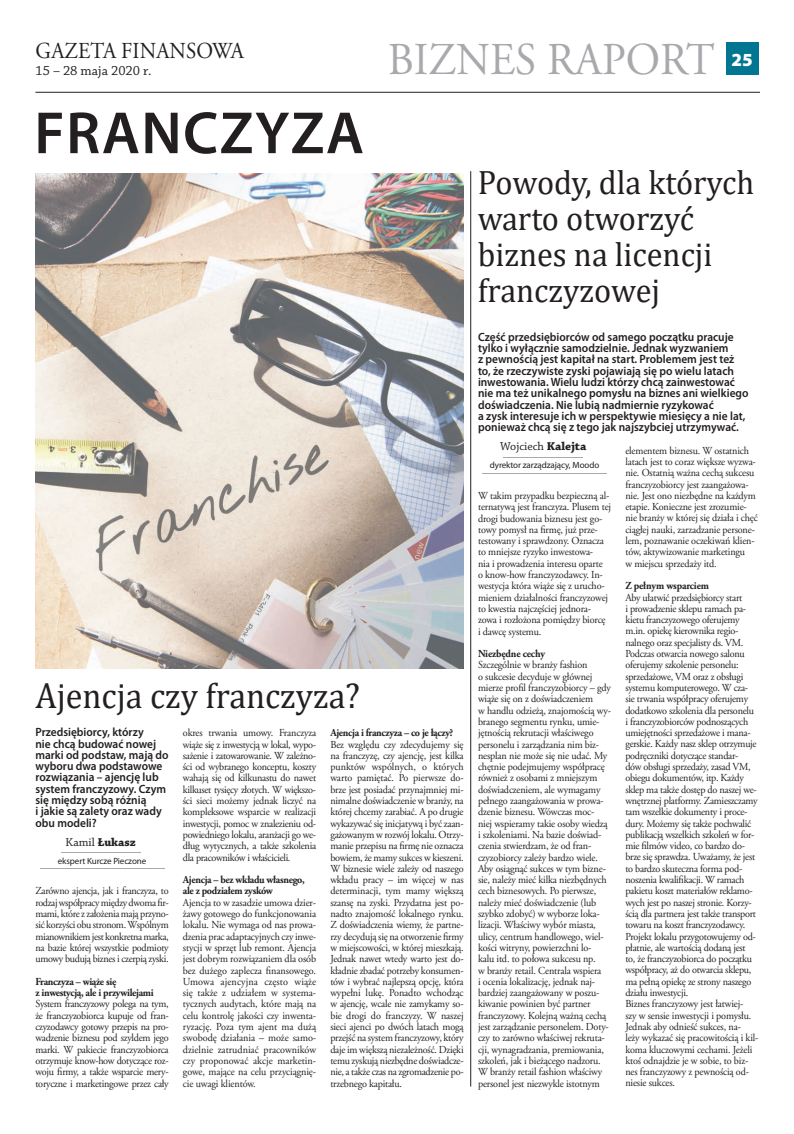
<style>
.page{position:relative;width:794px;height:1134px;background:#fff}
.page>*{position:absolute;margin:0;border:0;box-sizing:border-box;transform-origin:0 0}
.t1{font:600 60px "Myriad Pro";letter-spacing:.02em;color:#231f20}
.t2{font:45.5px "Adobe Garamond Pro";color:#a8a9ad;scale:.95 1}
.t3{font:36px "Cambria";color:#231f20;scale:.95 1}
.t4{font:34px/36px "Cambria";color:#231f20;scale:.95 1}
.t5{font:22.8px "Adobe Garamond Pro";letter-spacing:.005em;color:#231f20;scale:.92 1}
.t6{font:900 18.5px "Myriad Pro";color:#fff}
.t7{font:13.9px "Chaparral Pro";color:#231f20}
.t8{font:600 12px/11.3px "Myriad Pro";color:#231f20;scale:.95 1}
.t9{font:12px "Chaparral Pro";color:#231f20}
.t10{font:700 12px "Chaparral Pro";letter-spacing:.005em;color:#231f20}
.t11{font:10.7px/11.3px "Adobe Garamond Pro";letter-spacing:-.015em;color:#231f20;text-align:justify;scale:.95 1}
.t12{font:700 10.7px/11.3px "Adobe Garamond Pro";letter-spacing:-.03em;color:#231f20;scale:.95 1}
.t13{font:9px "Myriad Pro";letter-spacing:-.01em;color:#231f20}
.s1{font-weight:400}
.s2{font-weight:700}
</style>
<div class="page">
<hr style="left:35px;top:92px;width:725px;height:1px;background:#231f20">
<div style="left:726px;top:43px;width:32px;height:32px;background:#007693"></div>
<hr style="left:61px;top:853px;width:79px;height:1px;background:#a8a9ad">
<hr style="left:40px;top:868px;width:124px;height:1px;background:#a8a9ad">
<img style="left:35px;top:173px;width:428px;height:495px">
<hr style="left:503px;top:457px;width:80px;height:1px;background:#a8a9ad">
<hr style="left:482px;top:473px;width:125px;height:1px;background:#a8a9ad">
<hr style="left:470px;top:171px;width:1px;height:915px;background:#231f20">
<h3 class="t5" style="left:36px;top:42px;width:228px">GAZETA FINANSOWA</h3>
<h2 class="t2" style="left:388px;top:42px;width:345px">BIZNES RAPORT</h2>
<h3 class="t6" style="left:731px;top:53px;width:23px">25</h3>
<p class="t7" style="left:35px;top:65px;width:117px">15 – 28 maja 2020 r.</p>
<h1 class="t1" style="left:34px;top:110px;width:331px">FRANCZYZA</h1>
<h3 class="t3" style="left:35px;top:674px;width:343px">Ajencja czy franczyza?</h3>
<p class="t8" style="left:35px;top:727px;width:142px">Przedsiębiorcy, którzy<br>nie chcą budować nowej marki od podstaw, mają do wyboru dwa podstawowe rozwiązania – ajencję lub system franczyzowy. Czym się między sobą różnią<br>i jakie są zalety oraz wady obu modeli?</p>
<p class="t12" style="left:330px;top:728px;width:131px">Ajencja i franczyza – co je łączy?</p>
<p class="t11" style="left:330px;top:739px;width:142px">Bez względu czy zdecydujemy się na franczyzę, czy ajencję, jest kilka punktów wspólnych, o których warto pamiętać. Po pierwsze do&shy;brze jest posiadać przynajmniej mi&shy;nimalne doświadczenie w branży, na której chcemy zarabiać. A po drugie wykazywać się inicjatywą i być zaan&shy;gażowanym w rozwój lokalu. Otrzy&shy;manie przepisu na firmę nie oznacza bowiem, że mamy sukces w kieszeni.<br>W biznesie wiele zależy od naszego wkładu pracy – im więcej w nas determinacji, tym mamy większą szansę na zyski. Przydatna jest po&shy;nadto znajomość lokalnego rynku.<br>Z doświadczenia wiemy, że partne&shy;rzy decydują się na otworzenie firmy w miejscowości, w której mieszkają.<br>Jednak nawet wtedy warto jest do&shy;kładnie zbadać potrzeby konsumen&shy;tów i wybrać najlepszą opcję, która wypełni lukę. Ponadto wchodząc w ajencję, wcale nie zamykamy so&shy;bie drogi do franczyzy. W naszej sieci ajenci po dwóch latach mogą przejść na system franczyzowy, który daje im większą niezależność. Dzięki temu zyskują niezbędne doświadcze&shy;nie, a także czas na zgromadzenie po&shy;trzebnego kapitału.</p>
<p class="t11" style="left:183px;top:728px;width:142px">okres trwania umowy. Franczyza wiąże się z inwestycją w lokal, wypo&shy;sażenie i zatowarowanie. W zależno&shy;ści od wybranego konceptu, koszty wahają się od kilkunastu do nawet kilkuset tysięcy złotych. W większo&shy;ści sieci możemy jednak liczyć na kompleksowe wsparcie w realizacji inwestycji, pomoc w znalezieniu od&shy;powiedniego lokalu, aranżacji go we&shy;dług wytycznych, a także szkolenia dla pracowników i właścicieli.</p>
<p class="t12" style="left:183px;top:875px;width:130px">Ajencja – bez wkładu własnego, ale z podziałem zysków</p>
<p class="t11" style="left:183px;top:897px;width:142px">Ajencja to w zasadzie umowa dzier&shy;żawy gotowego do funkcjonowania lokalu. Nie wymaga od nas prowa&shy;dzenia prac adaptacyjnych czy inwe&shy;stycji w sprzęt lub remont. Ajencja jest dobrym rozwiązaniem dla osób bez dużego zaplecza finansowego.<br>Umowa ajencyjna często wiąże się także z udziałem w systema&shy;tycznych audytach, które mają na celu kontrolę jakości czy inwenta&shy;ryzację. Poza tym ajent ma dużą swobodę działania – może samo&shy;dzielnie zatrudniać pracowników czy proponować akcje marketin&shy;gowe, mające na celu przyciągnię&shy;cie uwagi klientów.</p>
<p class="t10" style="left:65px;top:837px;width:72px"><span class="s1">Kamil</span> Łukasz</p>
<p class="t13" style="left:58px;top:857px;width:90px">ekspert Kurcze Pieczone</p>
<p class="t11" style="left:35px;top:886px;width:142px">Zarówno ajencja, jak i franczyza, to rodzaj współpracy między dwoma fir&shy;mami, które z założenia mają przyno&shy;sić korzyści obu stronom. Wspólnym mianownikiem jest konkretna marka, na bazie której wszystkie podmioty umowy budują biznes i czerpią zyski.</p>
<p class="t12" style="left:35px;top:977px;width:126px">Franczyza – wiąże się<br>z inwestycją, ale i przywilejami</p>
<p class="t11" style="left:35px;top:999px;width:142px">System franczyzowy polega na tym, że franczyzobiorca kupuje od fran&shy;czyzodawcy gotowy przepis na pro&shy;wadzenie biznesu pod szyldem jego marki. W pakiecie franczyzobiorca otrzymuje know-how dotyczące roz&shy;woju firmy, a także wsparcie mery&shy;toryczne i marketingowe przez cały</p>
<h3 class="t4" style="left:478px;top:163px;width:292px">Powody, dla których warto otworzyć biznes na licencji franczyzowej</h3>
<p class="t8" style="left:478px;top:332px;width:286px">Część przedsiębiorców od samego początku pracuje tylko i wyłącznie samodzielnie. Jednak wyzwaniem<br>z pewnością jest kapitał na start. Problemem jest też to, że rzeczywiste zyski pojawiają się po wielu latach inwestowania. Wielu ludzi którzy chcą zainwestować nie ma też unikalnego pomysłu na biznes ani wielkiego doświadczenia. Nie lubią nadmiernie ryzykować<br>a zysk interesuje ich w perspektywie miesięcy a nie lat, ponieważ chcą się z tego jak najszybciej utrzymywać.</p>
<p class="t13" style="left:490px;top:462px;width:111px">dyrektor zarządzający, Moodo</p>
<p class="t9" style="left:500px;top:442px;width:88px">Wojciech <span class="s2">Kalejta</span></p>
<p class="t11" style="left:625px;top:445px;width:141px;text-align:left">elementem biznesu. W ostatnich latach jest to coraz większe wyzwa&shy;nie. Ostatnią ważna cechą sukcesu franczyzobiorcy jest zaangażowa&shy;nie. Jest ono niezbędne na każdym etapie. Konieczne jest zrozumie&shy;nie branży w której się działa i chęć ciągłej nauki, zarzadzanie persone&shy;lem, poznawanie oczekiwań klien&shy;tów, aktywizowanie marketingu<br>w miejscu sprzedaży itd.</p>
<p class="t12" style="left:625px;top:581px;width:90px">Z pełnym wsparciem</p>
<p class="t11" style="left:625px;top:592px;width:141px;text-align:left">Aby ułatwić przedsiębiorcy start<br>i prowadzenie sklepu ramach pa&shy;kietu franczyzowego oferujemy m.in. opiekę kierownika regio&shy;nalnego oraz specjalisty ds. VM.<br>Podczas otwarcia nowego salonu oferujemy szkolenie personelu: sprzedażowe, VM oraz z obsługi systemu komputerowego. W cza&shy;sie trwania współpracy oferujemy dodatkowo szkolenia dla personelu i franczyzobiorców podnoszących umiejętności sprzedażowe i mana&shy;gerskie. Każdy nasz sklep otrzymuje podręczniki dotyczące standar-<br>dów obsługi sprzedaży, zasad VM, obiegu dokumentów, itp. Każdy sklep ma także dostęp do naszej we&shy;wnętrznej platformy. Zamieszczamy tam wszelkie dokumenty i proce&shy;dury. Możemy się także pochwalić publikacją wszelkich szkoleń w for&shy;mie filmów video, co bardzo do&shy;brze się sprawdza. Uważamy, że jest to bardzo skuteczna forma pod&shy;noszenia kwalifikacji. W ramach pakietu koszt materiałów reklamo&shy;wych jest po naszej stronie. Korzy&shy;ścią dla partnera jest także transport towaru na koszt franczyzodawcy.<br>Projekt lokalu przygotowujemy od&shy;płatnie, ale wartością dodaną jest<br>to, że franczyzobiorca do początku współpracy, aż do otwarcia sklepu, ma pełną opiekę ze strony naszego działu inwestycji.<br>Biznes franczyzowy jest łatwiej-<br>szy w sensie inwestycji i pomysłu.<br>Jednak aby odnieść sukces, na-<br>leży wykazać się pracowitością i kil&shy;koma kluczowymi cechami. Jeżeli ktoś odnajdzie je w sobie, to biz&shy;nes franczyzowy z pewnością od&shy;niesie sukces.</p>
<p class="t11" style="left:478px;top:491px;width:142px;text-align:left">W takim przypadku bezpieczną al&shy;ternatywą jest franczyza. Plusem tej drogi budowania biznesu jest go&shy;towy pomysł na firmę, już prze&shy;testowany i sprawdzony. Oznacza to mniejsze ryzyko inwestowa-<br>nia i prowadzenia interesu oparte<br>o know-how franczyzodawcy. In&shy;westycja która wiąże się z urucho&shy;mieniem działalności franczyzowej to kwestia najczęściej jednora&shy;zowa i rozłożona pomiędzy biorcę<br>i dawcę systemu.</p>
<p class="t12" style="left:478px;top:649px;width:72px">Niezbędne cechy</p>
<p class="t11" style="left:478px;top:660px;width:141px;text-align:left">Szczególnie w branży fashion<br>o sukcesie decyduje w głównej mierze profil franczyzobiorcy – gdy wiąże się on z doświadczeniem<br>w handlu odzieżą, znajomością wy&shy;branego segmentu rynku, umie&shy;jętnością rekrutacji właściwego personelu i zarządzania nim biz&shy;nesplan nie może się nie udać. My chętnie podejmujemy współpracę również z osobami z mniejszym doświadczeniem, ale wymagamy pełnego zaangażowania w prowa&shy;dzenie biznesu. Wówczas moc&shy;niej wspieramy takie osoby wiedzą i szkoleniami. Na bazie doświad&shy;czenia stwierdzam, że od fran&shy;czyzobiorcy zależy bardzo wiele.<br>Aby osiągnąć sukces w tym bizne&shy;sie, należy mieć kilka niezbędnych cech biznesowych. Po pierwsze, należy mieć doświadczenie (lub szybko zdobyć) w wyborze loka&shy;lizacji. Właściwy wybór miasta, ulicy, centrum handlowego, wiel&shy;kości witryny, powierzchni lo-<br>kalu itd. to połowa sukcesu np.<br>w branży retail. Centrala wspiera<br>i ocenia lokalizację, jednak naj&shy;bardziej zaangażowany w poszu&shy;kiwanie powinien być partner franczyzowy. Kolejną ważną cechą jest zarządzanie personelem. Doty&shy;czy to zarówno właściwej rekruta&shy;cji, wynagradzania, premiowania, szkoleń, jak i bieżącego nadzoru.<br>W branży retail fashion właściwy personel jest niezwykle istotnym</p>
</div>
